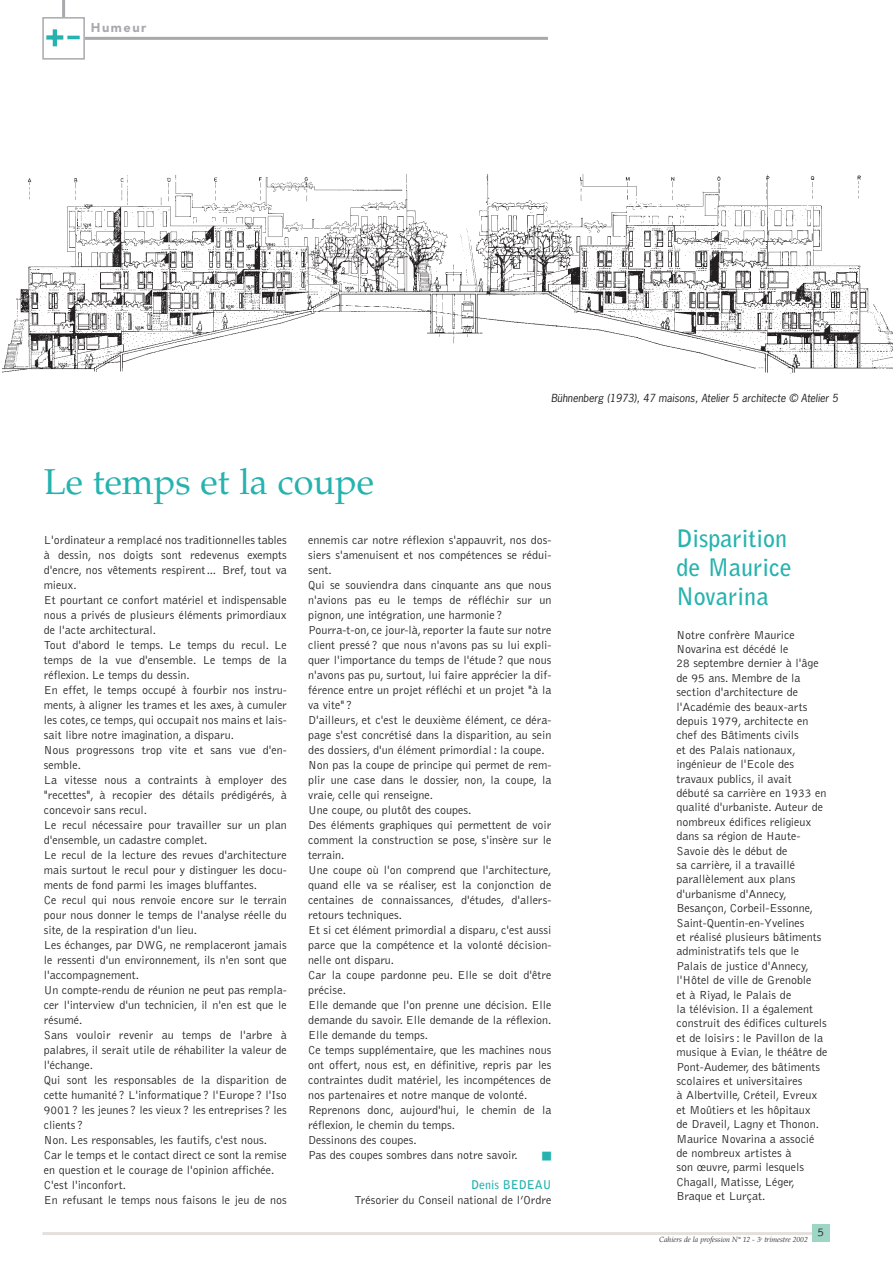
<style>
.page{position:relative;width:893px;height:1263px;background:#fff}
.page>*{position:absolute;margin:0;border:0;box-sizing:border-box;transform-origin:0 0}
.t1{font:36px "Palatino";color:#26b3af}
.t2{font:700 24px/28.8px "Bell Gothic";color:#26b3af}
.t3{font:900 12.75px "Avenir";letter-spacing:.12em;color:#a8a9ad}
.t4{font:300 12px/15px "Bell Gothic";color:#231f20}
.t5{font:700 12px "Bell Gothic";color:#26b3af}
.t6{font:12px "Zapf Dingbats";color:#26b3af}
.t7{font:10.5px "News Gothic";color:#231f20}
.t8{font:italic 300 7.5px "Palatino";color:#231f20}
</style>
<div class="page">
<img style="left:2px;top:174px;width:890px;height:200px">
<hr style="left:42px;top:1232px;width:787px;height:3px;background:#e3e0de">
<div style="left:812px;top:1225px;width:17px;height:17px;background:#9ed6c6"></div>
<hr style="left:62px;top:0;width:3px;height:39px;background:#a8a9ad">
<hr style="left:64px;top:37px;width:484px;height:3px;background:#a8a9ad">
<div style="left:43px;top:18px;width:41px;height:41px;background:#fff"></div>
<svg style="left:67px;top:36px;width:13px;height:3px"></svg>
<hr style="left:53px;top:29px;width:4px;height:17px;background:#26b3af">
<div style="left:46px;top:35px;width:17px;height:5px;background:#26b3af"></div>
<div style="left:42px;top:17px;width:43px;height:43px;border:2px solid #a8a9ad"></div>
<p class="t3" style="left:91px;top:22px;width:57px">Humeur</p>
<h1 class="t1" style="left:44px;top:468px;width:332px">Le temps et la coupe</h1>
<p class="t7" style="left:551px;top:393px;width:290px">Bühnenberg (1973), 47 maisons, Atelier 5 architecte © Atelier 5</p>
<p class="t4" style="left:44px;top:533px;width:245px">L'ordinateur a remplacé nos traditionnelles tables à dessin, nos doigts sont redevenus exempts d'encre, nos vêtements respirent… Bref, tout va mieux.<br>Et pourtant ce confort matériel et indispensable nous a privés de plusieurs éléments primordiaux de l'acte architectural.<br>Tout d'abord le temps. Le temps du recul. Le temps de la vue d'ensemble. Le temps de la réflexion. Le temps du dessin.<br>En effet, le temps occupé à fourbir nos instru&shy;ments, à aligner les trames et les axes, à cumuler les cotes, ce temps, qui occupait nos mains et lais&shy;sait libre notre imagination, a disparu.<br>Nous progressons trop vite et sans vue d'en&shy;semble.<br>La vitesse nous a contraints à employer des "recettes", à recopier des détails prédigérés, à concevoir sans recul.<br>Le recul nécessaire pour travailler sur un plan d'ensemble, un cadastre complet.<br>Le recul de la lecture des revues d'architecture mais surtout le recul pour y distinguer les docu&shy;ments de fond parmi les images bluffantes.<br>Ce recul qui nous renvoie encore sur le terrain pour nous donner le temps de l'analyse réelle du site, de la respiration d'un lieu.<br>Les échanges, par DWG, ne remplaceront jamais le ressenti d'un environnement, ils n'en sont que l'accompagnement.<br>Un compte-rendu de réunion ne peut pas rempla&shy;cer l'interview d'un technicien, il n'en est que le résumé.<br>Sans vouloir revenir au temps de l'arbre à palabres, il serait utile de réhabiliter la valeur de l'échange.<br>Qui sont les responsables de la disparition de cette humanité ? L'informatique ? l'Europe ? l'Iso 9001 ? les jeunes ? les vieux ? les entreprises ? les clients ?<br>Non. Les responsables, les fautifs, c'est nous.<br>Car le temps et le contact direct ce sont la remise en question et le courage de l'opinion affichée.<br>C'est l'inconfort.<br>En refusant le temps nous faisons le jeu de nos</p>
<p class="t4" style="left:308px;top:533px;width:245px">ennemis car notre réflexion s'appauvrit, nos dos&shy;siers s'amenuisent et nos compétences se rédui&shy;sent.<br>Qui se souviendra dans cinquante ans que nous n'avions pas eu le temps de réfléchir sur un pignon, une intégration, une harmonie ?<br>Pourra-t-on, ce jour-là, reporter la faute sur notre client pressé ? que nous n'avons pas su lui expli&shy;quer l'importance du temps de l'étude ? que nous n'avons pas pu, surtout, lui faire apprécier la dif&shy;férence entre un projet réfléchi et un projet "à la va vite" ?<br>D'ailleurs, et c'est le deuxième élément, ce déra&shy;page s'est concrétisé dans la disparition, au sein des dossiers, d'un élément primordial : la coupe.<br>Non pas la coupe de principe qui permet de rem&shy;plir une case dans le dossier, non, la coupe, la vraie, celle qui renseigne.<br>Une coupe, ou plutôt des coupes.<br>Des éléments graphiques qui permettent de voir comment la construction se pose, s'insère sur le terrain.<br>Une coupe où l'on comprend que l'architecture, quand elle va se réaliser, est la conjonction de centaines de connaissances, d'études, d'allers&shy;retours techniques.<br>Et si cet élément primordial a disparu, c'est aussi parce que la compétence et la volonté décision&shy;nelle ont disparu.<br>Car la coupe pardonne peu. Elle se doit d'être précise.<br>Elle demande que l'on prenne une décision. Elle demande du savoir. Elle demande de la réflexion.<br>Elle demande du temps.<br>Ce temps supplémentaire, que les machines nous ont offert, nous est, en définitive, repris par les contraintes dudit matériel, les incompétences de nos partenaires et notre manque de volonté.<br>Reprenons donc, aujourd'hui, le chemin de la réflexion, le chemin du temps.<br>Dessinons des coupes.<br>Pas des coupes sombres dans notre savoir.</p>
<p class="t6" style="left:542px;top:1151px;width:11px">■</p>
<p class="t5" style="left:471px;top:1180px;width:82px">Denis BEDEAU</p>
<p class="t4" style="left:354px;top:1193px;width:198px">Trésorier du Conseil national de l’Ordre</p>
<h2 class="t2" style="left:676px;top:526px;width:117px">Disparition de Maurice<br>Novarina</h2>
<p class="t4" style="left:676px;top:628px;width:153px;line-height:14.4px">Notre confrère Maurice<br>Novarina est décédé le<br>28 septembre dernier à l'âge de 95 ans. Membre de la section d'architecture de l'Académie des beaux-arts depuis 1979, architecte en chef des Bâtiments civils<br>et des Palais nationaux, ingénieur de l'Ecole des travaux publics, il avait débuté sa carrière en 1933 en qualité d'urbaniste. Auteur de nombreux édifices religieux dans sa région de Haute-<br>Savoie dès le début de<br>sa carrière, il a travaillé parallèlement aux plans d'urbanisme d'Annecy,<br>Besançon, Corbeil-Essonne,<br>Saint-Quentin-en-Yvelines<br>et réalisé plusieurs bâtiments administratifs tels que le<br>Palais de justice d'Annecy, l'Hôtel de ville de Grenoble<br>et à Riyad, le Palais de<br>la télévision. Il a également construit des édifices culturels et de loisirs : le Pavillon de la musique à Evian, le théâtre de<br>Pont-Audemer, des bâtiments scolaires et universitaires<br>à Albertville, Créteil, Evreux et Moûtiers et les hôpitaux<br>de Draveil, Lagny et Thonon.<br>Maurice Novarina a associé de nombreux artistes à<br>son œuvre, parmi lesquels<br>Chagall, Matisse, Léger,<br>Braque et Lurçat.</p>
<p class="t8" style="left:659px;top:1237px;width:150px">Cahiers de la profession N° 12 - 3<sup>e</sup> trimestre 2002</p>
<p class="t4" style="left:817px;top:1226px;width:8px">5</p>
</div>
